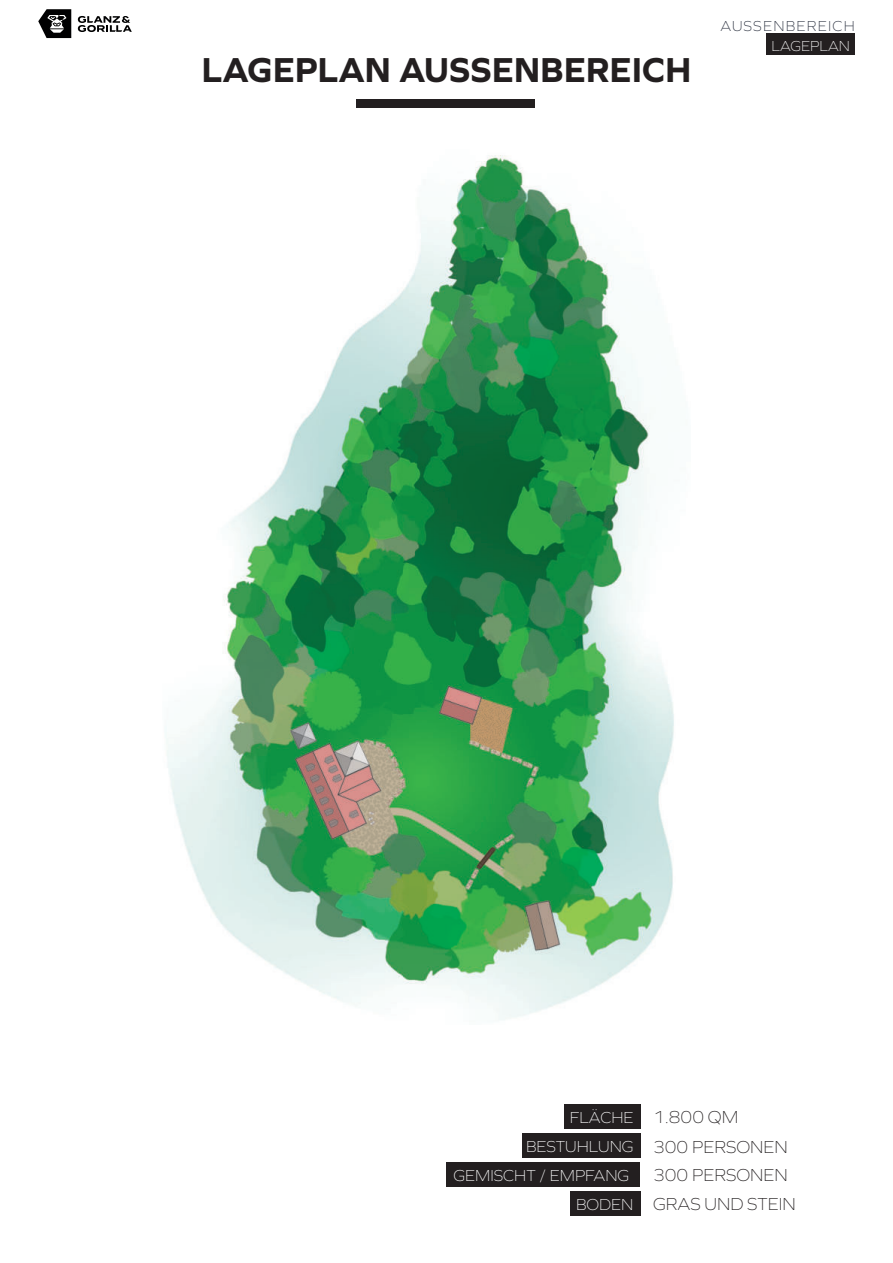
<style>
.page{position:relative;width:893px;height:1263px;background:#fff}
.page>*{position:absolute;margin:0;border:0;box-sizing:border-box;transform-origin:0 0}
.t1{font:700 36px "Graphie";letter-spacing:-.005em;color:#231f20}
.t2{font:200 18px/29.5px "Graphie";color:#231f20}
.t3{font:200 16.5px/29px "Graphie";color:#fff;text-align:right}
.t4{font:200 15px "Graphie";letter-spacing:.08em;color:#222837}
.t5{font:200 15px "Graphie";color:#fff}
</style>
<div class="page">
<img style="left:165px;top:155px;width:509px;height:865px">
<div style="left:564px;top:1104px;width:76px;height:25px;background:#231f20"></div>
<div style="left:446px;top:1162px;width:194px;height:25px;background:#231f20"></div>
<div style="left:570px;top:1191px;width:70px;height:25px;background:#231f20"></div>
<div style="left:522px;top:1133px;width:118px;height:25px;background:#231f20"></div>
<div style="left:356px;top:99px;width:178px;height:9px;background:#231f20"></div>
<svg style="left:78px;top:16px;width:54px;height:16px"></svg>
<svg style="left:38px;top:9px;width:33px;height:29px"></svg>
<div style="left:767px;top:33px;width:88px;height:22px;background:#231f20"></div>
<p class="t4" style="left:720px;top:19px;width:136px">AUSSENBEREICH</p>
<h1 class="t1" style="left:201px;top:49px;width:491px">LAGEPLAN AUSSENBEREICH</h1>
<p class="t5" style="left:771px;top:38px;width:80px">LAGEPLAN</p>
<p class="t3" style="left:570px;top:1103px;width:65px">FLÄCHE</p>
<p class="t3" style="left:526px;top:1132px;width:109px">BESTUHLUNG</p>
<p class="t3" style="left:453px;top:1161px;width:182px">GEMISCHT / EMPFANG<br>BODEN</p>
<p class="t2" style="left:653px;top:1103px;width:136px">1.800 QM<br>300 PERSONEN</p>
<p class="t2" style="left:653px;top:1160px;width:144px;line-height:29px">300 PERSONEN<br>GRAS UND STEIN</p>
</div>
